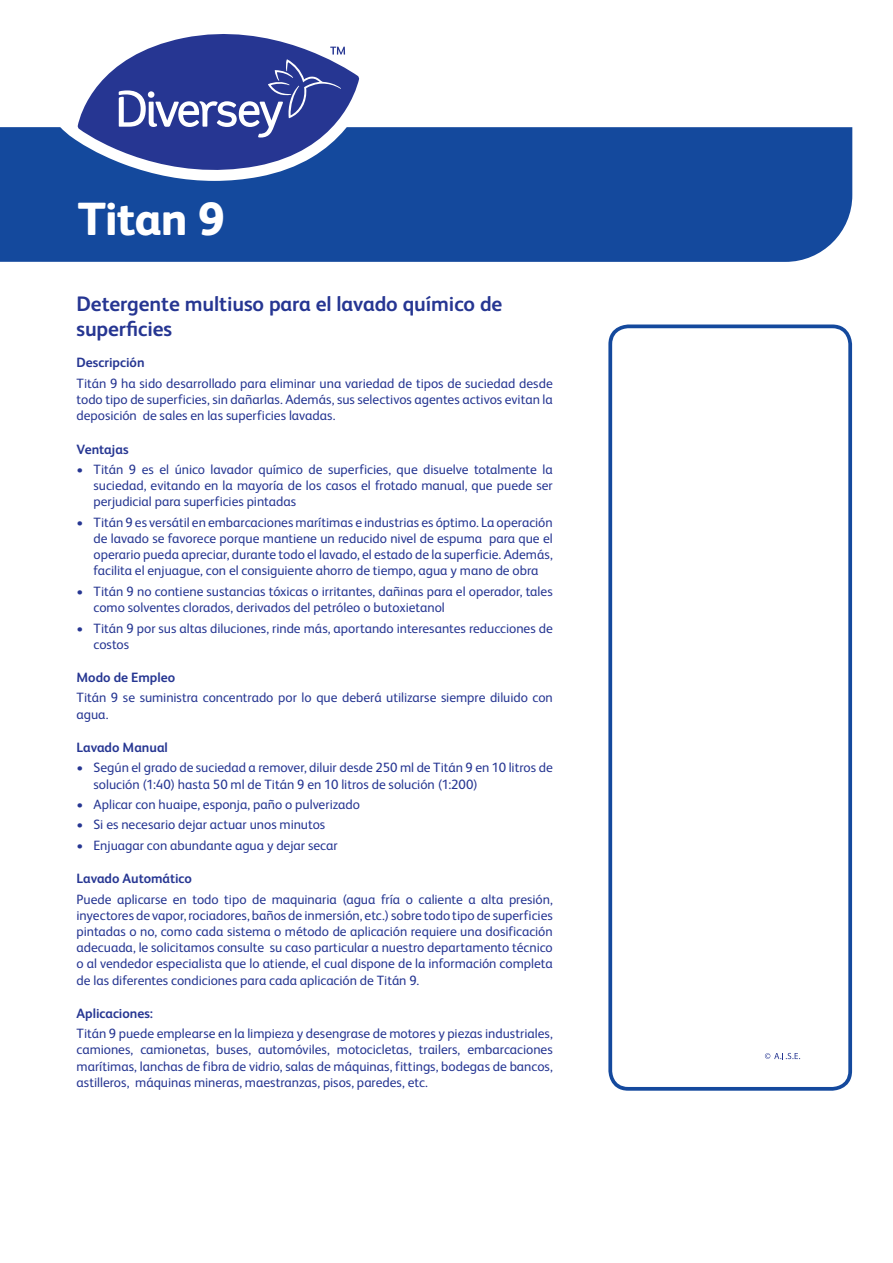
<style>
.page{position:relative;width:893px;height:1263px;background:#fff}
.page>*{position:absolute;margin:0;border:0;box-sizing:border-box;transform-origin:0 0}
.t1{font:800 46.5px "FS Albert Pro";letter-spacing:-.02em;color:#fff}
.Subtitulo{font:700 21px/25.2px "FS Albert Pro";letter-spacing:-.005em;color:#263692}
.Maintext{font:13.5px/16.2px "FS Albert Pro";color:#263692;text-align:justify}
.Subheads{font:700 13.5px "FS Albert Pro";color:#263692}
</style>
<div class="page">
<div style="left:0;top:127px;width:852px;height:135px;background:#14499d"></div>
<svg style="left:608px;top:324px;width:244px;height:767px"></svg>
<svg style="left:58px;top:78px;width:316px;height:103px"></svg>
<svg style="left:78px;top:34px;width:281px;height:148px"></svg>
<svg style="left:119px;top:47px;width:226px;height:91px"></svg>
<p class="t1" style="left:78px;top:183px;width:148px">Titan 9</p>
<p class="Subtitulo" style="left:77px;top:290px;width:427px">Detergente multiuso para el lavado químico de superficies</p>
<p class="Subheads" style="left:77px;top:353px;width:70px">Descripción</p>
<p class="Maintext" style="left:77px;top:374px;width:478px">Titán 9 ha sido desarrollado para eliminar una variedad de tipos de suciedad desde todo tipo de superficies, sin dañarlas. Además, sus selectivos agentes activos evitan la deposición de sales en las superficies lavadas.</p>
<p class="Subheads" style="left:77px;top:439px;width:54px">Ventajas</p>
<p class="Maintext" style="left:94px;top:460px;width:461px;text-indent:-17px">• Titán 9 es el único lavador químico de superficies, que disuelve totalmente la suciedad, evitando en la mayoría de los casos el frotado manual, que puede ser perjudicial para superficies pintadas</p>
<p class="Maintext" style="left:94px;top:513px;width:461px;text-indent:-17px">• Titán 9 es versátil en embarcaciones marítimas e industrias es óptimo. La operación de lavado se favorece porque mantiene un reducido nivel de espuma para que el operario pueda apreciar, durante todo el lavado, el estado de la superficie. Además, facilita el enjuague, con el consiguiente ahorro de tiempo, agua y mano de obra</p>
<p class="Maintext" style="left:94px;top:582px;width:461px;text-indent:-17px">• Titán 9 no contiene sustancias tóxicas o irritantes, dañinas para el operador, tales como solventes clorados, derivados del petróleo o butoxietanol</p>
<p class="Maintext" style="left:94px;top:619px;width:461px;text-indent:-17px">• Titán 9 por sus altas diluciones, rinde más, aportando interesantes reducciones de costos</p>
<p class="Subheads" style="left:77px;top:668px;width:100px">Modo de Empleo</p>
<p class="Maintext" style="left:77px;top:689px;width:478px">Titán 9 se suministra concentrado por lo que deberá utilizarse siempre diluido con agua.</p>
<p class="Subheads" style="left:77px;top:738px;width:93px">Lavado Manual</p>
<p class="Maintext" style="left:94px;top:758px;width:461px;text-indent:-17px">• Según el grado de suciedad a remover, diluir desde 250 ml de Titán 9 en 10 litros de solución (1:40) hasta 50 ml de Titán 9 en 10 litros de solución (1:200)</p>
<p class="Maintext" style="left:77px;top:795px;width:285px">• Aplicar con huaipe, esponja, paño o pulverizado</p>
<p class="Maintext" style="left:77px;top:816px;width:250px">• Si es necesario dejar actuar unos minutos</p>
<p class="Maintext" style="left:77px;top:836px;width:263px">• Enjuagar con abundante agua y dejar secar</p>
<p class="Subheads" style="left:77px;top:869px;width:117px">Lavado Automático</p>
<p class="Maintext" style="left:77px;top:890px;width:478px">Puede aplicarse en todo tipo de maquinaria (agua fría o caliente a alta presión, inyectores de vapor, rociadores, baños de inmersión, etc.) sobre todo tipo de superficies pintadas o no, como cada sistema o método de aplicación requiere una dosificación adecuada, le solicitamos consulte su caso particular a nuestro departamento técnico o al vendedor especialista que lo atiende, el cual dispone de la información completa de las diferentes condiciones para cada aplicación de Titán 9.</p>
<p class="Subheads" style="left:77px;top:1004px;width:78px">Aplicaciones:</p>
<p class="Maintext" style="left:77px;top:1024px;width:478px">Titán 9 puede emplearse en la limpieza y desengrase de motores y piezas industriales, camiones, camionetas, buses, automóviles, motocicletas, trailers, embarcaciones marítimas, lanchas de fibra de vidrio, salas de máquinas, fittings, bodegas de bancos, astilleros, máquinas mineras, maestranzas, pisos, paredes, etc.</p>
</div>
